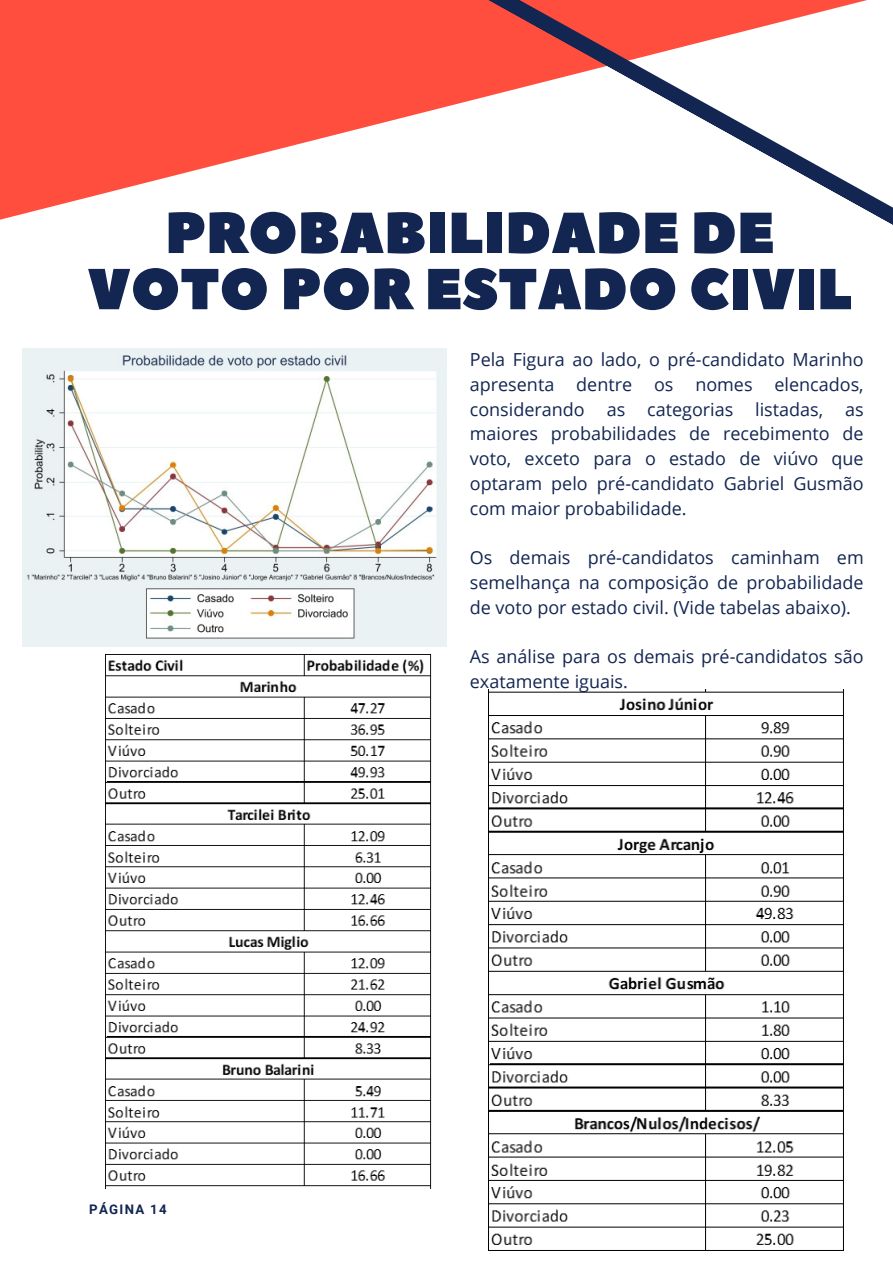
<style>
.page{position:relative;width:893px;height:1264px;background:#fff}
.page>*{position:absolute;margin:0;border:0;box-sizing:border-box;transform-origin:0 0}
.t1{font:57.6px/56.2px "Peace Sans";color:#132652;text-align:center}
.t2{font:18px/24.8px "Open Sans";color:#132652;text-align:justify}
.t3{font:700 13.2px "Roboto";letter-spacing:.1em;color:#132652}
</style>
<div class="page">
<svg style="left:0;top:0;width:458px;height:220px;fill:#ff4e3e"></svg>
<svg style="left:458px;top:0;width:434px;height:225px"></svg>
<img style="left:22px;top:349px;width:424px;height:298px">
<img style="left:105px;top:655px;width:326px;height:532px">
<img style="left:488px;top:689px;width:356px;height:562px">
<p class="t1" style="left:87px;top:207px;width:766px">PROBABILIDADE DE<br>VOTO POR ESTADO CIVIL</p>
<p class="t3" style="left:89px;top:1201px;width:79px">PÁGINA 14</p>
<p class="t2" style="left:470px;top:347px;width:395px">Pela Figura ao lado, o pré-candidato Marinho apresenta dentre os nomes elencados, considerando as categorias listadas, as maiores probabilidades de recebimento de voto, exceto para o estado de viúvo que optaram pelo pré-candidato Gabriel Gusmão com maior probabilidade.</p>
<p class="t2" style="left:470px;top:544px;width:395px">Os demais pré-candidatos caminham em semelhança na composição de probabilidade de voto por estado civil. (Vide tabelas abaixo).</p>
<p class="t2" style="left:470px;top:643px;width:395px">As análise para os demais pré-candidatos são exatamente iguais.</p>
</div>
